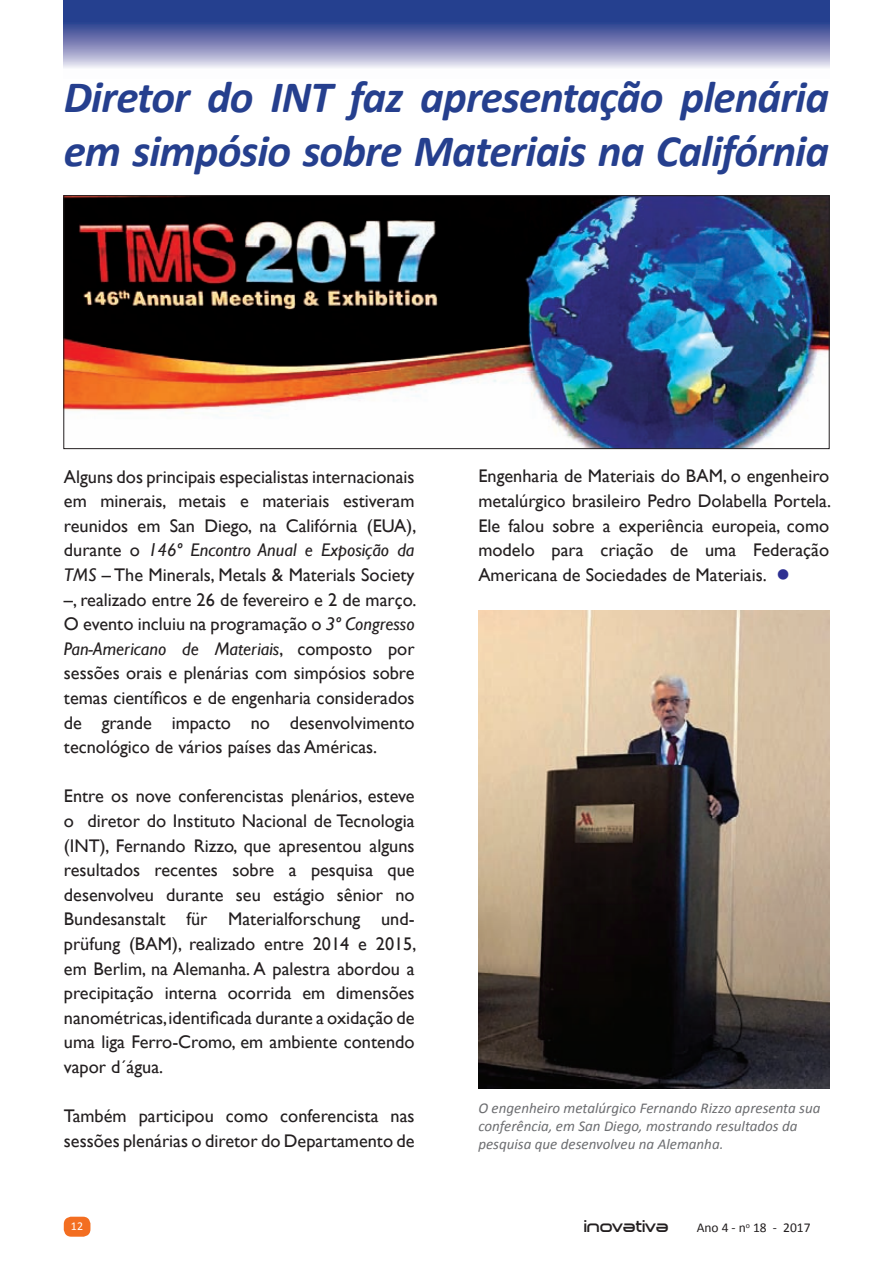
<style>
.page{position:relative;width:893px;height:1263px;background:#fff}
.page>*{position:absolute;margin:0;border:0;box-sizing:border-box;transform-origin:0 0}
.t1{font:italic 700 45px/54px "Calibri";letter-spacing:-.02em;color:#253f8e}
.t2{font:18.3px/24.6px "Gill Sans";color:#231f20;text-align:justify}
.t3{font:16.5px "Dekers Bold";color:#231f20}
.t4{font:italic 15px/18px "Calibri";color:#6c6d70}
.t5{font:13.5px "Calibri";color:#231f20}
.t6{font:12px "Calibri";color:#fff}
.s1{font-style:italic}
.s2{color:#2e3092}
</style>
<div class="page">
<div style="left:64px;top:1217px;width:26px;height:20px;background:#f36e21;border-radius:8px"></div>
<svg style="left:64px;top:0;width:765px;height:68px;background:#6774ae"></svg>
<img style="left:65px;top:197px;width:763px;height:250px">
<div style="left:63px;top:195px;width:767px;height:254px;border:1px solid #231f20"></div>
<img style="left:478px;top:611px;width:351px;height:477px">
<h1 class="t1" style="left:64px;top:70px;width:767px">Diretor do INT faz apresentação plenária em simpósio sobre Materiais na Califórnia</h1>
<p class="t2" style="left:64px;top:464px;width:354px">Alguns dos principais especialistas internacionais em minerais, metais e materiais estiveram reunidos em San Diego, na Califórnia (EUA), durante o <span class="s1">146º Encontro Anual e Exposição da TMS</span> – The Minerals, Metals &amp; Materials Society –, realizado entre 26 de fevereiro e 2 de março.<br>O evento incluiu na programação o <span class="s1">3º Congresso Pan-Americano de Materiais</span>, composto por sessões orais e plenárias com simpósios sobre temas científicos e de engenharia considerados de grande impacto no desenvolvimento tecnológico de vários países das Américas.</p>
<p class="t2" style="left:64px;top:784px;width:354px">Entre os nove conferencistas plenários, esteve o diretor do Instituto Nacional de Tecnologia (INT), Fernando Rizzo, que apresentou alguns resultados recentes sobre a pesquisa que desenvolveu durante seu estágio sênior no Bundesanstalt für Materialforschung und&shy;prüfung (BAM), realizado entre 2014 e 2015, em Berlim, na Alemanha. A palestra abordou a precipitação interna ocorrida em dimensões nanométricas, identificada durante a oxidação de uma liga Ferro-Cromo, em ambiente contendo vapor d´água.</p>
<p class="t2" style="left:64px;top:1104px;width:352px">Também participou como conferencista nas sessões plenárias o diretor do Departamento de</p>
<p class="t2" style="left:478px;top:464px;width:354px">Engenharia de Materiais do BAM, o engenheiro metalúrgico brasileiro Pedro Dolabella Portela.<br>Ele falou sobre a experiência europeia, como modelo para criação de uma Federação Americana de Sociedades de Materiais. <span class="s2">●</span></p>
<p class="t4" style="left:478px;top:1098px;width:344px">O engenheiro metalúrgico Fernando Rizzo apresenta sua conferência, em San Diego, mostrando resultados da pesquisa que desenvolveu na Alemanha.</p>
<p class="t6" style="left:71px;top:1218px;width:14px">12</p>
<p class="t3" style="left:584px;top:1217px;width:86px">inovativa</p>
<p class="t5" style="left:697px;top:1219px;width:115px">Ano 4 - n<sup>o</sup> 18 - 2017</p>
</div>
